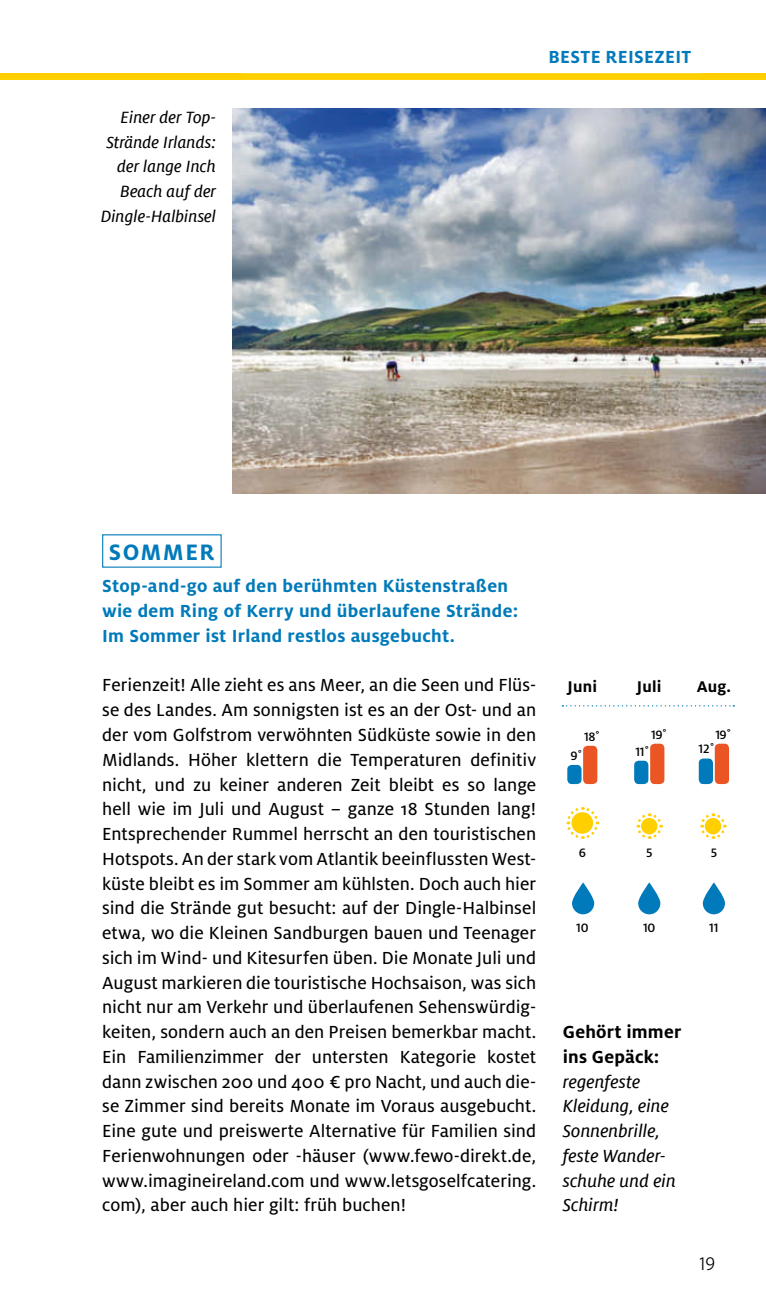
<style>
.page{position:relative;width:766px;height:1308px;background:#fff}
.page>*{position:absolute;margin:0;border:0;box-sizing:border-box;transform-origin:0 0}
.t1{font:700 24.75px "Milofor ADAC";letter-spacing:.06em;color:#007aba}
.t2{font:19.35px/24.8px "Milofor ADAC Text";letter-spacing:.005em;color:#000;text-align:justify}
.t3{font:700 19.35px/24.8px "Milofor ADAC";letter-spacing:.02em;color:#007aba}
.t4{font:italic 19.35px/24.8px "Milofor ADAC Text";color:#000}
.t5{font:700 19.35px/24.8px "Milofor ADAC";letter-spacing:.01em;color:#000}
.t6{font:300 19.35px "ADAC Myriad OT";color:#000}
.t7{font:italic 18px/24.8px "Milofor ADAC Text";color:#000;text-align:right}
.t8{font:700 17.1px "Milofor ADAC";letter-spacing:.015em;color:#000}
.t9{font:500 13.5px/14.8px "Milofor ADAC";letter-spacing:-.025em;color:#000}
</style>
<div class="page">
<div style="left:0;top:73px;width:765px;height:7px;background:#ffcf00"></div>
<img style="left:232px;top:108px;width:533px;height:385px">
<svg style="left:562px;top:705px;width:172px;height:1px"></svg>
<div style="left:567px;top:765px;width:14px;height:19px;background:#007aba;border-radius:5px"></div>
<div style="left:583px;top:745px;width:14px;height:39px;background:#ea5523;border-radius:5px"></div>
<div style="left:650px;top:743px;width:14px;height:41px;background:#ea5523;border-radius:5px"></div>
<div style="left:634px;top:760px;width:14px;height:24px;background:#007aba;border-radius:5px"></div>
<div style="left:714px;top:743px;width:14px;height:41px;background:#ea5523;border-radius:5px"></div>
<div style="left:698px;top:758px;width:14px;height:26px;background:#007aba;border-radius:5px"></div>
<svg style="left:702px;top:882px;width:22px;height:32px"></svg>
<svg style="left:700px;top:813px;width:27px;height:26px"></svg>
<div style="left:704px;top:818px;width:17px;height:16px;background:#ffcf00;border-radius:50%"></div>
<svg style="left:566px;top:807px;width:34px;height:32px"></svg>
<div style="left:571px;top:812px;width:22px;height:21px;background:#ffcf00;border-radius:50%"></div>
<svg style="left:636px;top:813px;width:27px;height:26px"></svg>
<div style="left:641px;top:818px;width:16px;height:16px;background:#ffcf00;border-radius:50%"></div>
<svg style="left:572px;top:882px;width:22px;height:32px"></svg>
<svg style="left:638px;top:882px;width:22px;height:32px"></svg>
<p class="t7" style="left:101px;top:106px;width:117px">Einer der Top-<br>Strände Irlands: der lange Inch<br>Beach auf der<br>Dingle-Halbinsel</p>
<p class="t3" style="left:548px;top:46px;width:144px">BESTE REISEZEIT</p>
<p class="t1" style="left:109px;top:542px;width:107px">SOMMER</p>
<p class="t3" style="left:102px;top:575px;width:417px">Stop-and-go auf den berühmten Küstenstraßen wie dem Ring of Kerry und überlaufene Strände:<br>Im Sommer ist Irland restlos ausgebucht.</p>
<p class="t2" style="left:102px;top:674px;width:435px">Ferienzeit! Alle zieht es ans Meer, an die Seen und Flüs&shy;se des Landes. Am sonnigsten ist es an der Ost- und an der vom Golfstrom verwöhnten Südküste sowie in den Midlands. Höher klettern die Temperaturen definitiv nicht, und zu keiner anderen Zeit bleibt es so lange hell wie im Juli und August – ganze 18 Stunden lang!<br>Entsprechender Rummel herrscht an den touristischen Hotspots. An der stark vom Atlantik beeinflussten West&shy;küste bleibt es im Sommer am kühlsten. Doch auch hier sind die Strände gut besucht: auf der Dingle-Halbinsel etwa, wo die Kleinen Sandburgen bauen und Teenager sich im Wind- und Kitesurfen üben. Die Monate Juli und August markieren die touristische Hochsaison, was sich nicht nur am Verkehr und überlaufenen Sehenswürdig&shy;keiten, sondern auch an den Preisen bemerkbar macht.<br>Ein Familienzimmer der untersten Kategorie kostet dann zwischen 200 und 400 € pro Nacht, und auch die&shy;se Zimmer sind bereits Monate im Voraus ausgebucht.<br>Eine gute und preiswerte Alternative für Familien sind Ferienwohnungen oder -häuser (www.fewo-direkt.de, www.imagineireland.com und www.letsgoselfcatering. com), aber auch hier gilt: früh buchen!</p>
<p class="t8" style="left:567px;top:679px;width:31px">Juni</p>
<p class="t8" style="left:636px;top:679px;width:26px">Juli</p>
<p class="t8" style="left:696px;top:679px;width:36px">Aug.</p>
<p class="t9" style="left:584px;top:728px;width:18px">18˚</p>
<p class="t9" style="left:570px;top:747px;width:14px">9˚</p>
<p class="t9" style="left:698px;top:726px;width:35px;text-indent:17px">19˚<br>12˚</p>
<p class="t9" style="left:651px;top:726px;width:18px">19˚</p>
<p class="t9" style="left:635px;top:743px;width:16px">11˚</p>
<p class="t9" style="left:578px;top:844px;width:9px">6</p>
<p class="t9" style="left:646px;top:844px;width:8px">5</p>
<p class="t9" style="left:710px;top:844px;width:8px">5</p>
<p class="t9" style="left:576px;top:920px;width:14px">10</p>
<p class="t9" style="left:643px;top:920px;width:14px">10</p>
<p class="t9" style="left:709px;top:920px;width:11px">11</p>
<p class="t5" style="left:562px;top:1020px;width:120px">Gehört immer ins Gepäck:</p>
<p class="t4" style="left:562px;top:1070px;width:115px">regenfeste<br>Kleidung, eine<br>Sonnenbrille, feste Wander&shy;schuhe und ein<br>Schirm!</p>
<p class="t6" style="left:699px;top:1251px;width:17px">19</p>
</div>
